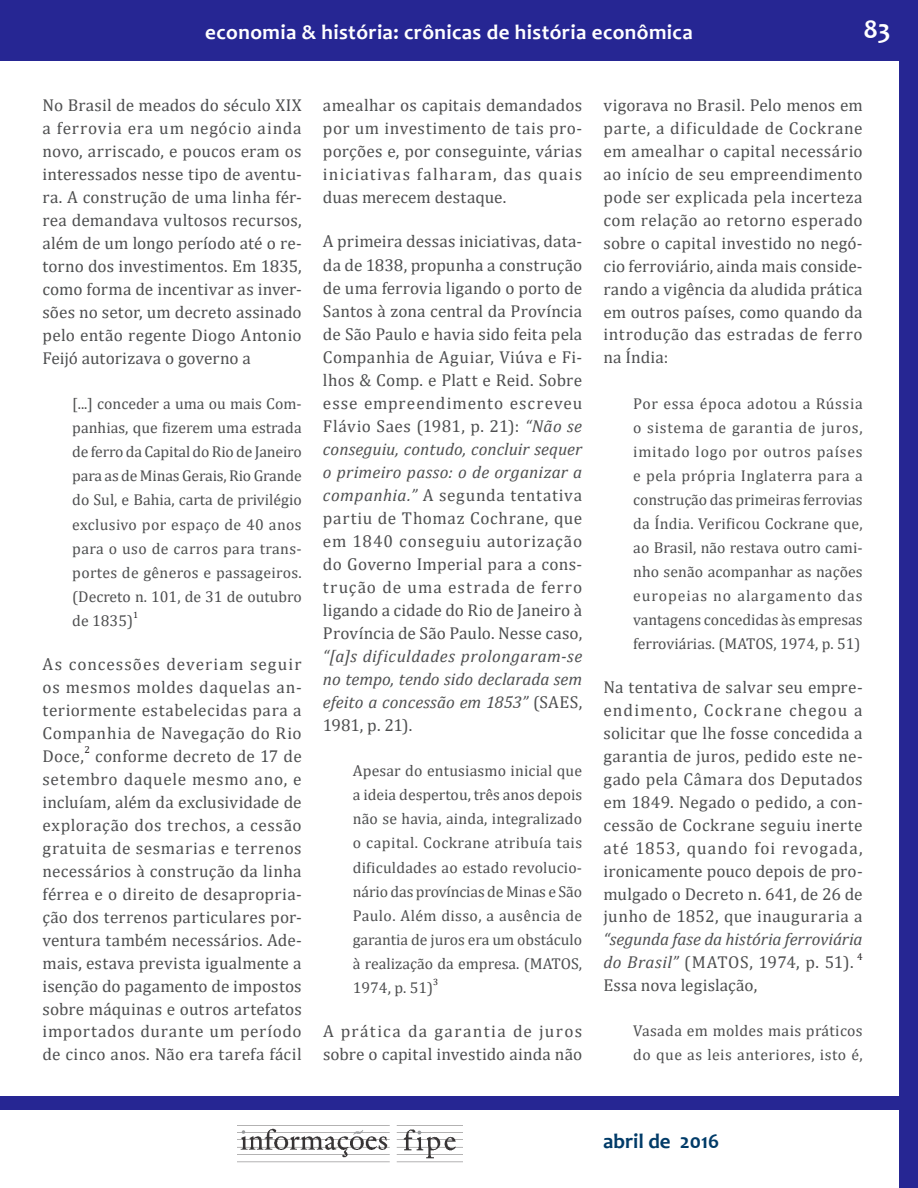
<style>
.page{position:relative;width:918px;height:1188px;background:#fff}
.page>*{position:absolute;margin:0;border:0;box-sizing:border-box;transform-origin:0 0}
.t1{font:700 27px "Candara";color:#fff}
.t2{font:700 21px "Candara";letter-spacing:.02em;color:#fff}
.t3{font:700 21px "Candara";color:#003b68}
.t4{font:17.25px/23px "Cambria";letter-spacing:.02em;color:#4e4f50;text-align:justify}
.t5{font:italic 17.25px/23px "Cambria";color:#4e4f50;text-align:justify}
.t6{font:15.75px/24.2px "Cambria";color:#4e4f50;text-align:justify}
.t7{font:15.75px/24px "Cambria";letter-spacing:.02em;color:#4e4f50}
.t8{font:10.05px "Cambria";color:#231f20}
.t9{font:9.15px "Cambria";color:#231f20}
.s1{font-style:italic}
.s2{font-style:normal}
</style>
<div class="page">
<div style="left:899px;top:0;width:19px;height:1188px;background:#262693"></div>
<div style="left:0;top:0;width:918px;height:61px;background:#262693"></div>
<img style="left:238px;top:1128px;width:225px;height:35px">
<div style="left:0;top:1097px;width:918px;height:13px;background:#262693"></div>
<p class="t2" style="left:205px;top:19px;width:489px">economia &amp; história: crônicas de história econômica</p>
<h1 class="t1" style="left:863px;top:12px;width:29px">83</h1>
<p class="t4" style="left:43px;top:94px;width:261px">No Brasil de meados do século XIX a ferrovia era um negócio ainda novo, arriscado, e poucos eram os interessados nesse tipo de aventu&shy;ra. A construção de uma linha fér&shy;rea demandava vultosos recursos, além de um longo período até o re&shy;torno dos investimentos. Em 1835, como forma de incentivar as inver&shy;sões no setor, um decreto assinado pelo então regente Diogo Antonio Feijó autorizava o governo a</p>
<p class="t6" style="left:72px;top:392px;width:231px">[...] conceder a uma ou mais Com&shy;panhias, que fizerem uma estrada de ferro da Capital do Rio de Janeiro para as de Minas Gerais, Rio Grande do Sul, e Bahia, carta de privilégio exclusivo por espaço de 40 anos para o uso de carros para trans&shy;portes de gêneros e passageiros. (Decreto n. 101, de 31 de outubro de 1835)</p>
<p class="t9" style="left:133px;top:609px;width:7px">1</p>
<p class="t4" style="left:43px;top:653px;width:261px">As concessões deveriam seguir os mesmos moldes daquelas an&shy;teriormente estabelecidas para a Companhia de Navegação do Rio Doce,</p>
<p class="t8" style="left:85px;top:744px;width:7px">2</p>
<p class="t4" style="left:43px;top:745px;width:261px;text-indent:53px">conforme decreto de 17 de setembro daquele mesmo ano, e incluíam, além da exclusividade de exploração dos trechos, a cessão gratuita de sesmarias e terrenos necessários à construção da linha férrea e o direito de desapropria&shy;ção dos terrenos particulares por&shy;ventura também necessários. Ade&shy;mais, estava prevista igualmente a isenção do pagamento de impostos sobre máquinas e outros artefatos importados durante um período de cinco anos. Não era tarefa fácil</p>
<p class="t4" style="left:323px;top:94px;width:261px">amealhar os capitais demandados por um investimento de tais pro&shy;porções e, por conseguinte, várias iniciativas falharam, das quais duas merecem destaque.</p>
<p class="t4" style="left:323px;top:230px;width:261px">A primeira dessas iniciativas, data&shy;da de 1838, propunha a construção de uma ferrovia ligando o porto de Santos à zona central da Província de São Paulo e havia sido feita pela Companhia de Aguiar, Viúva e Fi&shy;lhos &amp; Comp. e Platt e Reid. Sobre esse empreendimento escreveu Flávio Saes (1981, p. 21): <span class="s1">“Não se conseguiu, contudo, concluir sequer o primeiro passo: o de organizar a companhia.”</span> A segunda tentativa partiu de Thomaz Cochrane, que em 1840 conseguiu autorização do Governo Imperial para a cons&shy;trução de uma estrada de ferro ligando a cidade do Rio de Janeiro à Província de São Paulo. Nesse caso,</p>
<p class="t5" style="left:323px;top:644px;width:261px">“[a]s dificuldades prolongaram-se no tempo, tendo sido declarada sem efeito a concessão em 1853” <span class="s2">(SAES, 1981, p. 21).</span></p>
<p class="t6" style="left:353px;top:758px;width:231px">Apesar do entusiasmo inicial que a ideia despertou, três anos depois não se havia, ainda, integralizado o capital. Cockrane atribuía tais dificuldades ao estado revolucio&shy;nário das províncias de Minas e São Paulo. Além disso, a ausência de garantia de juros era um obstáculo à realização da empresa. (MATOS, 1974, p. 51)</p>
<p class="t9" style="left:433px;top:977px;width:7px">3</p>
<p class="t4" style="left:323px;top:1020px;width:261px">A prática da garantia de juros sobre o capital investido ainda não</p>
<p class="t4" style="left:603px;top:94px;width:261px">vigorava no Brasil. Pelo menos em parte, a dificuldade de Cockrane em amealhar o capital necessário ao início de seu empreendimento pode ser explicada pela incerteza com relação ao retorno esperado sobre o capital investido no negó&shy;cio ferroviário, ainda mais conside&shy;rando a vigência da aludida prática em outros países, como quando da introdução das estradas de ferro na Índia:</p>
<p class="t6" style="left:633px;top:391px;width:231px">Por essa época adotou a Rússia o sistema de garantia de juros, imitado logo por outros países e pela própria Inglaterra para a construção das primeiras ferrovias da Índia. Verificou Cockrane que, ao Brasil, não restava outro cami&shy;nho senão acompanhar as nações europeias no alargamento das vantagens concedidas às empresas ferroviárias. (MATOS, 1974, p. 51)</p>
<p class="t4" style="left:603px;top:676px;width:261px">Na tentativa de salvar seu empre&shy;endimento, Cockrane chegou a solicitar que lhe fosse concedida a garantia de juros, pedido este ne&shy;gado pela Câmara dos Deputados em 1849. Negado o pedido, a con&shy;cessão de Cockrane seguiu inerte até 1853, quando foi revogada, ironicamente pouco depois de pro&shy;mulgado o Decreto n. 641, de 26 de junho de 1852, que inauguraria a</p>
<p class="t5" style="left:603px;top:927px;width:261px">“segunda fase da história ferroviária do Brasil” <span class="s2">(MATOS, 1974, p. 51).</span></p>
<p class="t8" style="left:857px;top:950px;width:7px">4</p>
<p class="t4" style="left:603px;top:974px;width:155px">Essa nova legislação,</p>
<p class="t7" style="left:633px;top:1019px;width:231px">Vasada em moldes mais práticos do que as leis anteriores, isto é,</p>
<p class="t3" style="left:603px;top:1128px;width:118px">abril de 2016</p>
</div>
